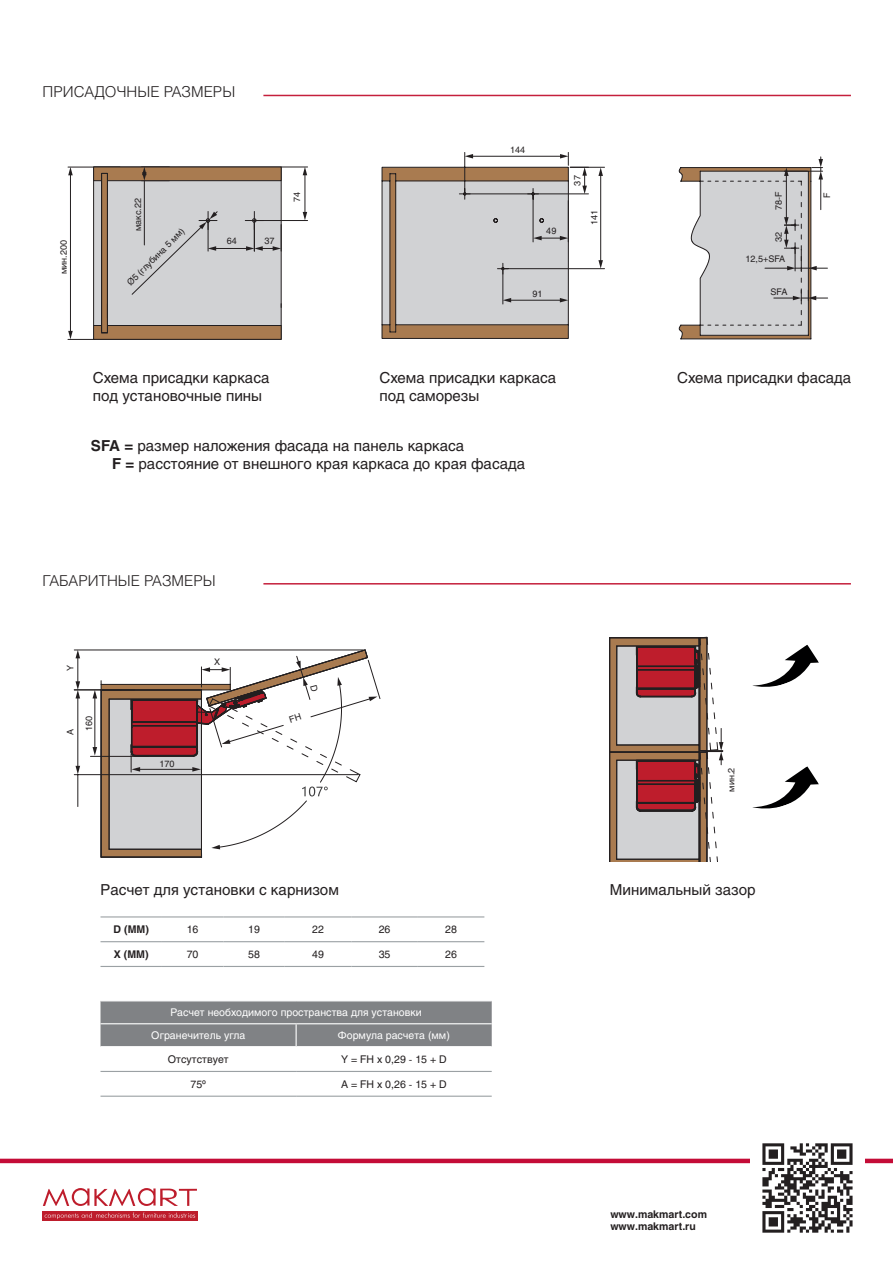
<style>
.page{position:relative;width:893px;height:1263px;background:#fff}
.page>*{position:absolute;margin:0;border:0;box-sizing:border-box;transform-origin:0 0}
.артикулы{font:15px "Helios";color:#231f20}
.t1{font:300 15px "Helios";color:#231f20}
.t2{font:10.5px "Helios";color:#fff}
.артикулы-2{font:10.5px "Helios";color:#231f20}
.артикулы-3{font:700 10.5px/12.6px "Helios";color:#231f20}
.схемы{font:9px "Helios";color:#231f20}
.s1{font-family:"Arial"}
.s2{font-weight:700}
</style>
<div class="page">
<div style="left:42px;top:1211px;width:156px;height:10px;background:#be1d2c"></div>
<svg style="left:45px;top:1212px;width:150px;height:7px"></svg>
<svg style="left:43px;top:1188px;width:154px;height:18px"></svg>
<hr style="left:0;top:1159px;width:893px;height:4px;background:#c40c37">
<img style="left:751px;top:1143px;width:113px;height:90px">
<svg style="left:678px;top:157px;width:150px;height:183px"></svg>
<svg style="left:381px;top:152px;width:224px;height:187px"></svg>
<svg style="left:68px;top:166px;width:240px;height:174px"></svg>
<hr style="left:144px;top:181px;width:1px;height:64px;background:#231f20">
<hr style="left:101px;top:1071px;width:195px;height:1px;background:#9ba1a4">
<hr style="left:296px;top:1071px;width:196px;height:1px;background:#9ba1a4">
<hr style="left:101px;top:1095px;width:195px;height:2px;background:#9ba1a4">
<hr style="left:296px;top:1095px;width:196px;height:2px;background:#9ba1a4">
<svg style="left:101px;top:1001px;width:391px;height:46px;background:#87888b"></svg>
<hr style="left:101px;top:916px;width:61px;height:1px;background:#9ba1a4">
<hr style="left:162px;top:916px;width:61px;height:1px;background:#9ba1a4">
<hr style="left:223px;top:916px;width:62px;height:1px;background:#9ba1a4">
<hr style="left:285px;top:916px;width:66px;height:1px;background:#9ba1a4">
<hr style="left:351px;top:916px;width:67px;height:1px;background:#9ba1a4">
<hr style="left:418px;top:916px;width:66px;height:1px;background:#9ba1a4">
<hr style="left:101px;top:941px;width:61px;height:1px;background:#9ba1a4">
<hr style="left:162px;top:941px;width:61px;height:1px;background:#9ba1a4">
<hr style="left:223px;top:941px;width:62px;height:1px;background:#9ba1a4">
<hr style="left:285px;top:941px;width:66px;height:1px;background:#9ba1a4">
<hr style="left:351px;top:941px;width:67px;height:1px;background:#9ba1a4">
<hr style="left:418px;top:941px;width:66px;height:1px;background:#9ba1a4">
<hr style="left:101px;top:966px;width:61px;height:1px;background:#9ba1a4">
<hr style="left:162px;top:966px;width:61px;height:1px;background:#9ba1a4">
<hr style="left:223px;top:966px;width:62px;height:1px;background:#9ba1a4">
<hr style="left:285px;top:966px;width:66px;height:1px;background:#9ba1a4">
<hr style="left:351px;top:966px;width:67px;height:1px;background:#9ba1a4">
<hr style="left:418px;top:966px;width:66px;height:1px;background:#9ba1a4">
<hr style="left:263px;top:95px;width:588px;height:1px;background:#c51f3c">
<hr style="left:263px;top:583px;width:588px;height:1px;background:#c51f3c">
<hr style="left:610px;top:866px;width:89px;height:1px;background:#231f20">
<svg style="left:609px;top:636px;width:115px;height:226px;background:#b18c89"></svg>
<svg style="left:752px;top:645px;width:67px;height:42px"></svg>
<svg style="left:752px;top:766px;width:67px;height:43px"></svg>
<svg style="left:73px;top:649px;width:308px;height:209px"></svg>
<p class="t1" style="left:43px;top:83px;width:194px">ПРИСАДОЧНЫЕ РАЗМЕРЫ</p>
<p class="схемы" style="left:133px;top:231px;width:34px;rotate:-90deg">макс.22</p>
<p class="схемы" style="left:125px;top:280px;width:78px;rotate:-45deg"><span class="s1">Ø</span>5 (глубина 5 мм)</p>
<p class="схемы" style="left:58px;top:274px;width:36px;rotate:-90deg">мин.200</p>
<p class="схемы" style="left:227px;top:236px;width:12px">64</p>
<p class="схемы" style="left:264px;top:236px;width:12px">37</p>
<p class="схемы" style="left:291px;top:202px;width:12px;rotate:-90deg">74</p>
<p class="схемы" style="left:510px;top:144px;width:17px">144</p>
<p class="схемы" style="left:546px;top:226px;width:12px">49</p>
<p class="схемы" style="left:572px;top:186px;width:12px;rotate:-90deg">37</p>
<p class="схемы" style="left:589px;top:225px;width:17px;rotate:-90deg">141</p>
<p class="схемы" style="left:532px;top:289px;width:12px">91</p>
<p class="артикулы" style="left:93px;top:369px;width:178px">Схема присадки каркаса</p>
<p class="артикулы" style="left:93px;top:387px;width:171px">под установочные пины</p>
<p class="артикулы" style="left:380px;top:369px;width:178px">Схема присадки каркаса</p>
<p class="артикулы" style="left:379px;top:387px;width:101px">под саморезы</p>
<p class="артикулы" style="left:91px;top:437px;width:375px"><span class="s2">SFA =</span> размер наложения фасада на панель каркаса</p>
<p class="артикулы" style="left:112px;top:455px;width:415px"><span class="s2">F =</span> расстояние от внешного края каркаса до края фасада</p>
<p class="t1" style="left:43px;top:571px;width:175px">ГАБАРИТНЫЕ РАЗМЕРЫ</p>
<p class="схемы" style="left:65px;top:671px;width:8px;rotate:-90deg">Y</p>
<p class="схемы" style="left:65px;top:735px;width:8px;rotate:-90deg">A</p>
<p class="схемы" style="left:84px;top:731px;width:17px;rotate:-90deg">160</p>
<p class="схемы" style="left:160px;top:758px;width:17px">170</p>
<p class="схемы" style="left:214px;top:657px;width:8px">Х</p>
<p class="схемы" style="left:773px;top:210px;width:20px;rotate:-90deg">78-F</p>
<p class="схемы" style="left:773px;top:242px;width:12px;rotate:-90deg">32</p>
<p class="схемы" style="left:745px;top:254px;width:41px">12,5+SFA</p>
<p class="схемы" style="left:770px;top:286px;width:18px">SFA</p>
<p class="схемы" style="left:822px;top:198px;width:7px;rotate:-90deg">F</p>
<p class="артикулы" style="left:677px;top:369px;width:175px">Схема присадки фасада</p>
<p class="схемы" style="left:726px;top:791px;width:26px;rotate:-90deg">мин.2</p>
<p class="артикулы" style="left:101px;top:880px;width:240px">Расчет для установки с карнизом</p>
<p class="артикулы" style="left:610px;top:880px;width:147px">Минимальный зазор</p>
<p class="артикулы-3" style="left:114px;top:923px;width:37px">D (MM)</p>
<p class="артикулы-2" style="left:187px;top:923px;width:13px">16</p>
<p class="артикулы-2" style="left:248px;top:923px;width:13px">19</p>
<p class="артикулы-2" style="left:312px;top:923px;width:13px">22</p>
<p class="артикулы-2" style="left:379px;top:923px;width:13px">26</p>
<p class="артикулы-2" style="left:445px;top:923px;width:13px">28</p>
<p class="артикулы-3" style="left:114px;top:948px;width:36px">X (MM)</p>
<p class="артикулы-2" style="left:187px;top:948px;width:13px">70</p>
<p class="артикулы-2" style="left:248px;top:948px;width:13px">58</p>
<p class="артикулы-2" style="left:312px;top:948px;width:13px">49</p>
<p class="артикулы-2" style="left:379px;top:948px;width:13px">35</p>
<p class="артикулы-2" style="left:445px;top:948px;width:13px">26</p>
<p class="t2" style="left:170px;top:1006px;width:253px">Расчет необходимого пространства для установки</p>
<p class="t2" style="left:151px;top:1029px;width:96px">Огранечитель угла</p>
<p class="t2" style="left:338px;top:1029px;width:113px">Формула расчета (мм)</p>
<p class="артикулы-2" style="left:168px;top:1053px;width:62px">Отсутствует</p>
<p class="артикулы-2" style="left:341px;top:1053px;width:107px">Y = FH x 0,29 - 15 + D</p>
<p class="артикулы-2" style="left:190px;top:1078px;width:17px">75<span class="s1">º</span></p>
<p class="артикулы-2" style="left:341px;top:1078px;width:107px">A = FH x 0,26 - 15 + D</p>
<p class="артикулы-3" style="left:610px;top:1207px;width:98px">www.makmart.com www.makmart.ru</p>
</div>
